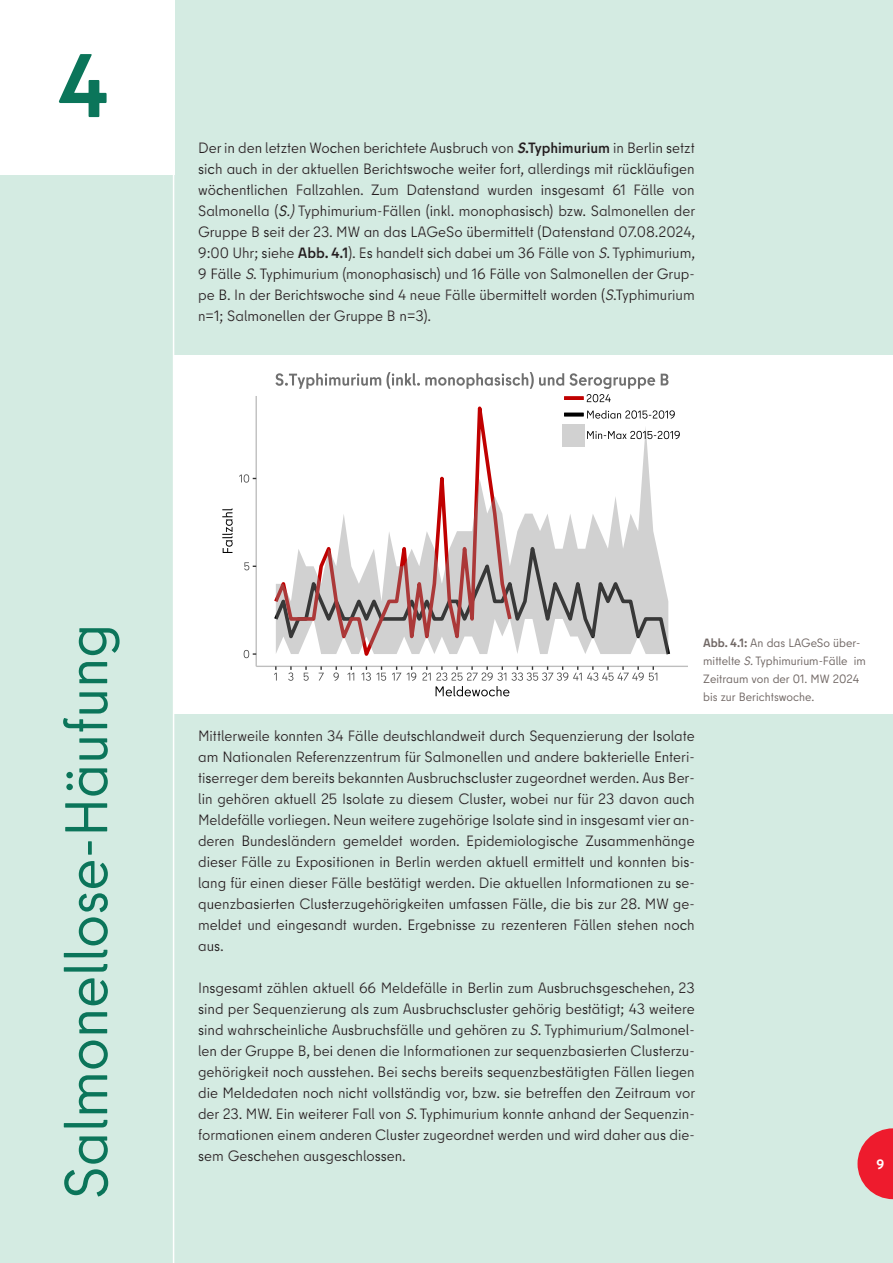
<style>
.page{position:relative;width:893px;height:1263px;background:#d4ebe2}
.page>*{position:absolute;margin:0;border:0;box-sizing:border-box;transform-origin:0 0}
.t1{font:700 90px "Berlin Type";color:#0b755a}
.t2{font:60px "Berlin Type";color:#0b755a}
.t3{font:15px/21px "Berlin Type";color:#231f20;text-align:justify}
.t4{font:700 13.5px "Berlin Type";color:#fff}
.t5{font:12px/18px "Berlin Type";color:#716865}
.s1{font-weight:700;font-style:italic}
.s2{font-weight:700}
.s3{font-style:italic}
</style>
<div class="page">
<svg style="left:858px;top:1128px;width:35px;height:71px"></svg>
<div style="left:0;top:0;width:174px;height:174px;background:#fff"></div>
<hr style="left:173px;top:0;width:1px;height:1263px;background:#fff">
<div style="left:174px;top:355px;width:719px;height:358px;background:#fff"></div>
<svg style="left:243px;top:373px;width:445px;height:324px"></svg>
<svg style="left:514px;top:528px;width:159px;height:130px"></svg>
<svg style="left:271px;top:396px;width:243px;height:270px"></svg>
<svg style="left:276px;top:426px;width:392px;height:228px"></svg>
<hr style="left:256px;top:396px;width:1px;height:270px;background:#bebebe">
<svg style="left:244px;top:650px;width:12px;height:8px"></svg>
<svg style="left:244px;top:562px;width:12px;height:8px"></svg>
<svg style="left:239px;top:474px;width:17px;height:9px"></svg>
<hr style="left:256px;top:666px;width:432px;height:1px;background:#bebebe">
<svg style="left:274px;top:666px;width:3px;height:14px"></svg>
<svg style="left:288px;top:666px;width:5px;height:15px"></svg>
<svg style="left:304px;top:666px;width:5px;height:15px"></svg>
<svg style="left:319px;top:666px;width:5px;height:14px"></svg>
<svg style="left:333px;top:666px;width:6px;height:15px"></svg>
<svg style="left:348px;top:666px;width:6px;height:14px"></svg>
<svg style="left:362px;top:666px;width:9px;height:15px"></svg>
<svg style="left:377px;top:666px;width:9px;height:15px"></svg>
<svg style="left:392px;top:666px;width:9px;height:14px"></svg>
<svg style="left:407px;top:666px;width:9px;height:15px"></svg>
<svg style="left:422px;top:666px;width:235px;height:30px"></svg>
<svg style="left:222px;top:508px;width:11px;height:45px"></svg>
<svg style="left:564px;top:396px;width:6px;height:4px"></svg>
<hr style="left:564px;top:413px;width:20px;height:3px;background:#000">
<svg style="left:587px;top:410px;width:88px;height:9px"></svg>
<div style="left:563px;top:424px;width:22px;height:22px;background:#d1d1d1"></div>
<svg style="left:587px;top:431px;width:93px;height:8px"></svg>
<svg style="left:275px;top:373px;width:106px;height:16px"></svg>
<svg style="left:387px;top:372px;width:177px;height:17px"></svg>
<svg style="left:570px;top:373px;width:85px;height:29px"></svg>
<svg style="left:661px;top:374px;width:8px;height:11px"></svg>
<h1 class="t1" style="left:58px;top:54px;width:52px">4</h1>
<p class="t3" style="left:198px;top:140px;width:499px">Der in den letzten Wochen berichtete Ausbruch von <span class="s1">S</span><span class="s2">.Typhimurium</span> in Berlin setzt sich auch in der aktuellen Berichtswoche weiter fort, allerdings mit rückläufigen wöchentlichen Fallzahlen. Zum Datenstand wurden insgesamt 61 Fälle von Salmonella (<span class="s3">S.)</span> Typhimurium-Fällen (inkl. monophasisch) bzw. Salmonellen der Gruppe B seit der 23. MW an das LAGeSo übermittelt (Datenstand 07.08.2024, 9:00 Uhr; siehe <span class="s2">Abb. 4.1</span>). Es handelt sich dabei um 36 Fälle von <span class="s3">S</span>. Typhimurium, 9 Fälle <span class="s3">S</span>. Typhimurium (monophasisch) und 16 Fälle von Salmonellen der Grup&shy;pe B. In der Berichtswoche sind 4 neue Fälle übermittelt worden (<span class="s3">S</span>.Typhimurium n=1; Salmonellen der Gruppe B n=3).</p>
<h2 class="t2" style="left:65px;top:1199px;width:577px;rotate:-90deg">Salmonellose-Häufung</h2>
<p class="t5" style="left:703px;top:635px;width:164px"><span class="s2">Abb. 4.1:</span> An das LAGeSo über&shy;mittelte <span class="s3">S.</span>Typhimurium-Fälle im<br>Zeitraum von der 01. MW 2024 bis zur Berichtswoche.</p>
<p class="t3" style="left:198px;top:727px;width:498px">Mittlerweile konnten 34 Fälle deutschlandweit durch Sequenzierung der Isolate am Nationalen Referenzzentrum für Salmonellen und andere bakterielle Enteri&shy;tiserreger dem bereits bekannten Ausbruchscluster zugeordnet werden. Aus Ber&shy;lin gehören aktuell 25 Isolate zu diesem Cluster, wobei nur für 23 davon auch Meldefälle vorliegen. Neun weitere zugehörige Isolate sind in insgesamt vier an&shy;deren Bundesländern gemeldet worden. Epidemiologische Zusammenhänge dieser Fälle zu Expositionen in Berlin werden aktuell ermittelt und konnten bis&shy;lang für einen dieser Fälle bestätigt werden. Die aktuellen Informationen zu se&shy;quenzbasierten Clusterzugehörigkeiten umfassen Fälle, die bis zur 28. MW ge&shy;meldet und eingesandt wurden. Ergebnisse zu rezenteren Fällen stehen noch aus.</p>
<p class="t3" style="left:198px;top:979px;width:499px">Insgesamt zählen aktuell 66 Meldefälle in Berlin zum Ausbruchsgeschehen, 23 sind per Sequenzierung als zum Ausbruchscluster gehörig bestätigt; 43 weitere sind wahrscheinliche Ausbruchsfälle und gehören zu <span class="s3">S</span>. Typhimurium/Salmonel&shy;len der Gruppe B, bei denen die Informationen zur sequenzbasierten Clusterzu&shy;gehörigkeit noch ausstehen. Bei sechs bereits sequenzbestätigten Fällen liegen die Meldedaten noch nicht vollständig vor, bzw. sie betreffen den Zeitraum vor der 23. MW. Ein weiterer Fall von <span class="s3">S</span>. Typhimurium konnte anhand der Sequenzin&shy;formationen einem anderen Cluster zugeordnet werden und wird daher aus die&shy;sem Geschehen ausgeschlossen.</p>
<p class="t4" style="left:877px;top:1159px;width:9px">9</p>
</div>
